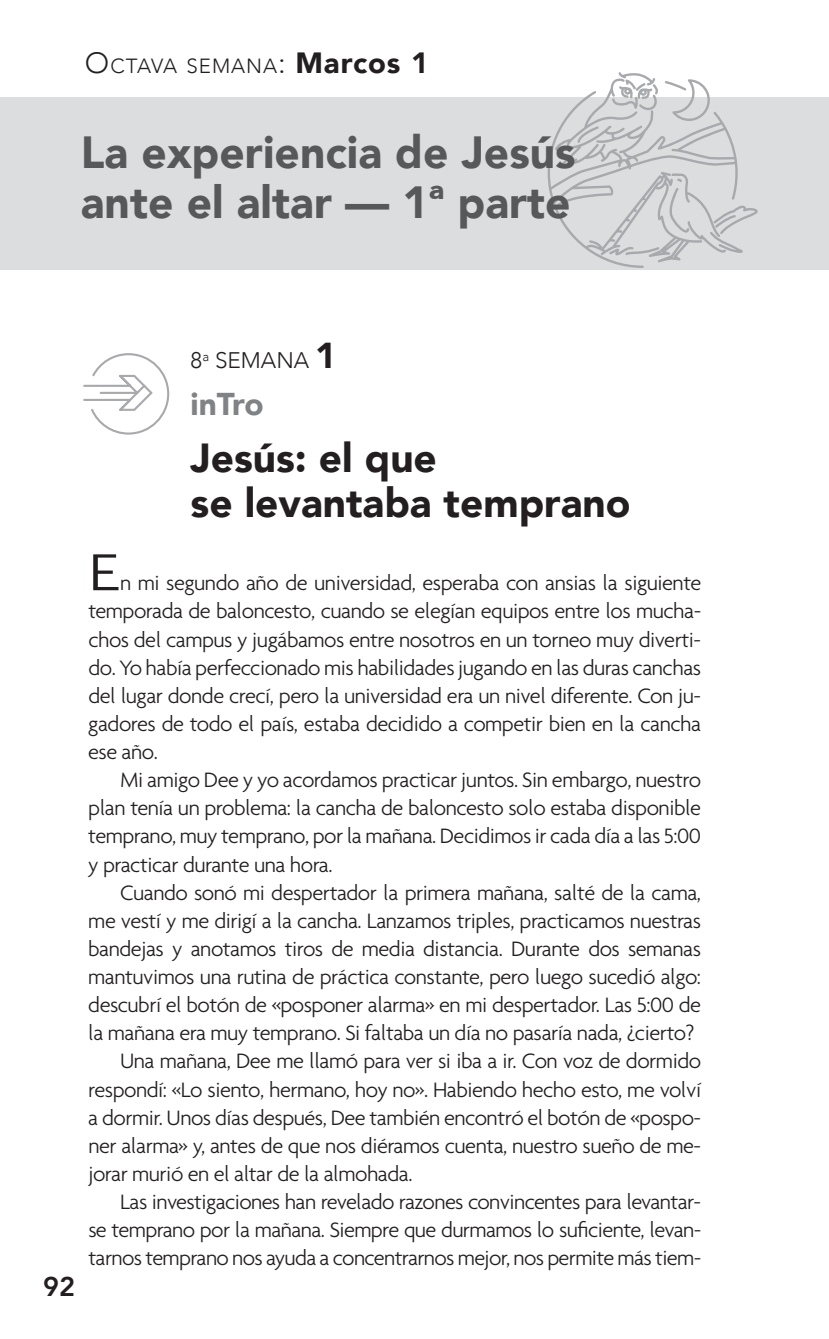
<style>
.page{position:relative;width:829px;height:1339px;background:#fff}
.page>*{position:absolute;margin:0;border:0;box-sizing:border-box;transform-origin:0 0}
.t1{font:300 56.25px "Agenda";color:#231f20;scale:1.22 1}
.t2{font:900 45px/49.5px "Avenir";color:#57585a}
.t3{font:900 40.5px/45px "Avenir";color:#231f20}
.t4{font:900 31.5px "Avenir";letter-spacing:-.01em;color:#808285}
.t5{font:800 27px "Avenir";color:#231f20}
.t6{font:300 22.5px/28.1px "Agenda";letter-spacing:-.02em;color:#231f20;text-align:justify}
.t7{font:300 22.5px "Avenir";color:#231f20}
.t8{font:300 20.47px "Avenir";letter-spacing:.045em;color:#231f20}
.s1{font-size:29.25px}
.s2{font-weight:900;font-size:29.25px}
.s3{font-weight:900;font-size:36px}
</style>
<div class="page">
<div style="left:0;top:97px;width:828px;height:173px;background:#dcdddf"></div>
<svg style="left:83px;top:353px;width:87px;height:82px"></svg>
<svg style="left:547px;top:72px;width:210px;height:196px"></svg>
<p class="t8" style="left:85px;top:54px;width:345px"><span class="s1">O</span>CTAVA SEMANA<span class="s1">:</span> <span class="s2">Marcos 1</span></p>
<h2 class="t2" style="left:81px;top:127px;width:496px">La experiencia de Jesús ante el altar — 1ª parte</h2>
<p class="t5" style="left:43px;top:1266px;width:33px">92</p>
<p class="t7" style="left:190px;top:347px;width:147px">8<sup>a</sup> SEMANA <span class="s3">1</span></p>
<h3 class="t4" style="left:190px;top:377px;width:74px">inTro</h3>
<h3 class="t3" style="left:190px;top:435px;width:441px">Jesús: el que<br>se levantaba temprano</h3>
<h1 class="t1" style="left:88px;top:539px;width:27px">E</h1>
<p class="t6" style="left:88px;top:569px;width:614px;text-indent:32px">n mi segundo año de universidad, esperaba con ansias la siguiente temporada de baloncesto, cuando se elegían equipos entre los mucha&shy;chos del campus y jugábamos entre nosotros en un torneo muy diverti&shy;do. Yo había perfeccionado mis habilidades jugando en las duras canchas del lugar donde crecí, pero la universidad era un nivel diferente. Con ju&shy;gadores de todo el país, estaba decidido a competir bien en la cancha ese año.</p>
<p class="t6" style="left:88px;top:765px;width:614px;text-indent:32px">Mi amigo Dee y yo acordamos practicar juntos. Sin embargo, nuestro plan tenía un problema: la cancha de baloncesto solo estaba disponible temprano, muy temprano, por la mañana. Decidimos ir cada día a las 5:00 y practicar durante una hora.</p>
<p class="t6" style="left:120px;top:878px;width:582px">Cuando sonó mi despertador la primera mañana, salté de la cama,</p>
<p class="t6" style="left:88px;top:906px;width:614px">me vestí y me dirigí a la cancha. Lanzamos triples, practicamos nuestras</p>
<p class="t6" style="left:88px;top:934px;width:614px">bandejas y anotamos tiros de media distancia. Durante dos semanas</p>
<p class="t6" style="left:88px;top:962px;width:614px">mantuvimos una rutina de práctica constante, pero luego sucedió algo:</p>
<p class="t6" style="left:88px;top:990px;width:614px">descubrí el botón de «posponer alarma» en mi despertador. Las 5:00 de</p>
<p class="t6" style="left:88px;top:1019px;width:607px">la mañana era muy temprano. Si faltaba un día no pasaría nada, ¿cierto?</p>
<p class="t6" style="left:120px;top:1047px;width:582px">Una mañana, Dee me llamó para ver si iba a ir. Con voz de dormido</p>
<p class="t6" style="left:88px;top:1075px;width:614px">respondí: «Lo siento, hermano, hoy no». Habiendo hecho esto, me volví</p>
<p class="t6" style="left:88px;top:1103px;width:614px">a dormir. Unos días después, Dee también encontró el botón de «pospo-</p>
<p class="t6" style="left:88px;top:1131px;width:614px">ner alarma» y, antes de que nos diéramos cuenta, nuestro sueño de me-</p>
<p class="t6" style="left:88px;top:1159px;width:326px">jorar murió en el altar de la almohada.</p>
<p class="t6" style="left:120px;top:1187px;width:582px">Las investigaciones han revelado razones convincentes para levantar-</p>
<p class="t6" style="left:88px;top:1215px;width:614px">se temprano por la mañana. Siempre que durmamos lo suficiente, levan-</p>
<p class="t6" style="left:88px;top:1244px;width:614px">tarnos temprano nos ayuda a concentrarnos mejor, nos permite más tiem-</p>
</div>
